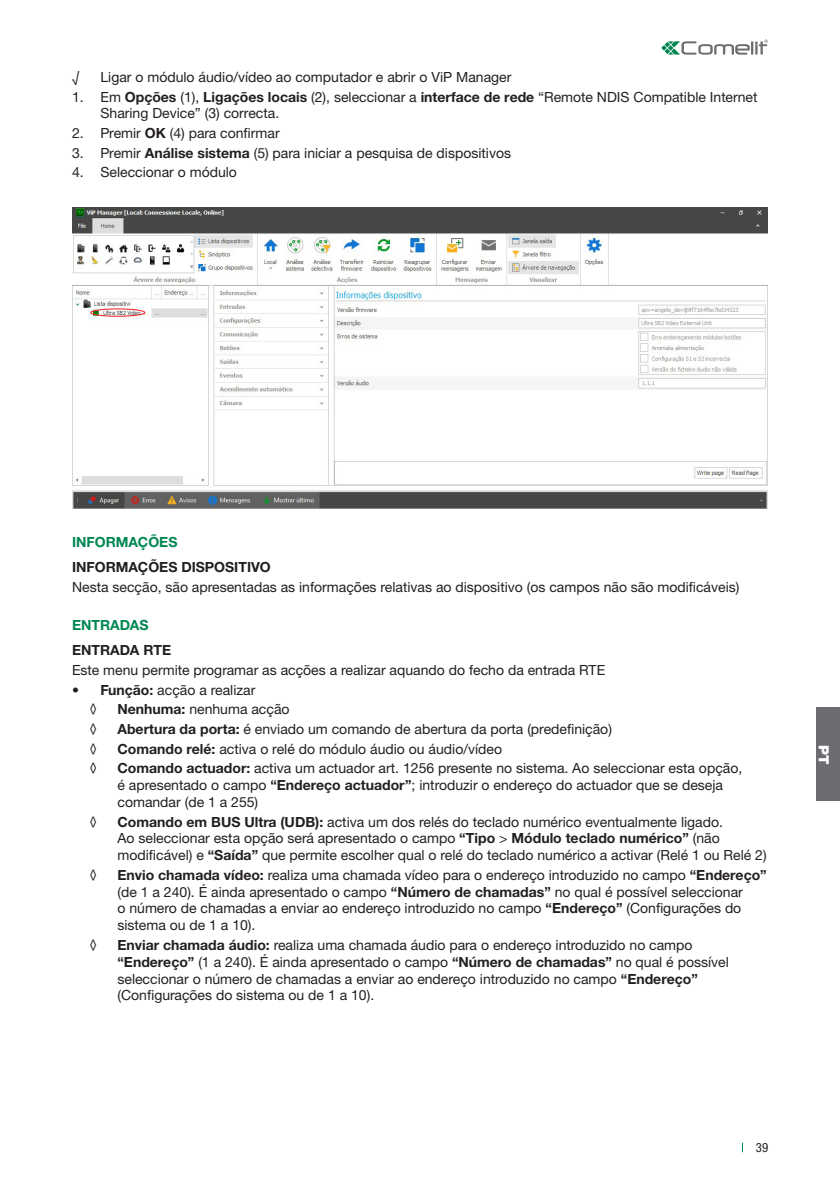
<style>
.page{position:relative;width:840px;height:1191px;background:#fff}
.page>*{position:absolute;margin:0;border:0;box-sizing:border-box;transform-origin:0 0}
.testo_semplice{font:14px/16.8px "Helvetica Neue LTW1 G";color:#231f20}
.testo_semplice-2{font:700 14px "Helvetica Neue LTW1 G";color:#231f20}
.titolo_primo_livello{font:700 14px "Helvetica Neue LTW1 G";color:#008751}
.t1{font:900 14px "Helvetica Neue LTW1 G";color:#fff}
.t2{font:condensed 12.8px "Helvetica Neue LTW1 G";color:#231f20}
.s1{font-weight:700}
</style>
<div class="page">
<div style="left:815px;top:707px;width:24px;height:94px;background:#6c6d70"></div>
<svg style="left:661px;top:39px;width:106px;height:16px"></svg>
<img style="left:72px;top:207px;width:695px;height:301px">
<div style="left:90px;top:308px;width:55px;height:9px;border:1px solid #ee1d23;border-radius:50%"></div>
<p class="testo_semplice" style="left:72px;top:69px;width:9px">√</p>
<p class="testo_semplice" style="left:100px;top:69px;width:412px">Ligar o módulo áudio/vídeo ao computador e abrir o ViP Manager</p>
<p class="testo_semplice" style="left:100px;top:88px;width:658px;text-indent:-28px">1. Em <span class="s1">Opções</span> (1), <span class="s1">Ligações locais</span> (2), seleccionar a <span class="s1">interface de rede</span> “Remote NDIS Compatible Internet<br>Sharing Device” (3) correcta.</p>
<p class="testo_semplice" style="left:72px;top:125px;width:209px">2. Premir <span class="s1">OK</span> (4) para confirmar</p>
<p class="testo_semplice" style="left:72px;top:144px;width:440px">3. Premir <span class="s1">Análise sistema</span> (5) para iniciar a pesquisa de dispositivos</p>
<p class="testo_semplice" style="left:72px;top:164px;width:166px">4. Seleccionar o módulo</p>
<p class="titolo_primo_livello" style="left:72px;top:533px;width:107px">INFORMAÇÕES</p>
<p class="testo_semplice-2" style="left:72px;top:558px;width:200px">INFORMAÇÕES DISPOSITIVO</p>
<p class="testo_semplice" style="left:72px;top:578px;width:668px">Nesta secção, são apresentadas as informações relativas ao dispositivo (os campos não são modificáveis)</p>
<p class="titolo_primo_livello" style="left:72px;top:616px;width:78px">ENTRADAS</p>
<p class="testo_semplice-2" style="left:72px;top:642px;width:100px">ENTRADA RTE</p>
<p class="testo_semplice" style="left:72px;top:661px;width:534px">Este menu permite programar as acções a realizar aquando do fecho da entrada RTE</p>
<p class="testo_semplice" style="left:72px;top:681px;width:185px"><span class="s1">• Função:</span> acção a realizar</p>
<p class="testo_semplice" style="left:89px;top:701px;width:10px">◊</p>
<p class="testo_semplice" style="left:117px;top:701px;width:173px"><span class="s1">Nenhuma:</span> nenhuma acção</p>
<p class="testo_semplice" style="left:89px;top:720px;width:10px">◊</p>
<p class="testo_semplice" style="left:117px;top:720px;width:495px"><span class="s1">Abertura da porta:</span> é enviado um comando de abertura da porta (predefinição)</p>
<p class="testo_semplice" style="left:89px;top:740px;width:10px">◊</p>
<p class="testo_semplice" style="left:117px;top:740px;width:386px"><span class="s1">Comando relé:</span> activa o relé do módulo áudio ou áudio/vídeo</p>
<p class="testo_semplice" style="left:89px;top:760px;width:10px">◊</p>
<p class="testo_semplice" style="left:117px;top:760px;width:626px"><span class="s1">Comando actuador:</span> activa um actuador art. 1256 presente no sistema. Ao seleccionar esta opção, é apresentado o campo <span class="s1">“Endereço actuador”</span>; introduzir o endereço do actuador que se deseja comandar (de 1 a 255)</p>
<p class="testo_semplice" style="left:89px;top:813px;width:10px">◊</p>
<p class="testo_semplice" style="left:117px;top:813px;width:650px"><span class="s1">Comando em BUS Ultra (UDB):</span> activa um dos relés do teclado numérico eventualmente ligado.<br>Ao seleccionar esta opção será apresentado o campo <span class="s1">“Tipo</span> &gt; <span class="s1">Módulo teclado numérico”</span> (não modificável) e <span class="s1">“Saída”</span> que permite escolher qual o relé do teclado numérico a activar (Relé 1 ou Relé 2)</p>
<p class="testo_semplice" style="left:89px;top:866px;width:10px">◊</p>
<p class="testo_semplice" style="left:117px;top:866px;width:650px"><span class="s1">Envio chamada vídeo:</span> realiza uma chamada vídeo para o endereço introduzido no campo <span class="s1">“Endereço” </span>(de 1 a 240). É ainda apresentado o campo <span class="s1">“Número de chamadas”</span> no qual é possível seleccionar<br>o número de chamadas a enviar ao endereço introduzido no campo <span class="s1">“Endereço”</span> (Configurações do sistema ou de 1 a 10).</p>
<p class="testo_semplice" style="left:89px;top:936px;width:10px">◊</p>
<p class="testo_semplice" style="left:117px;top:936px;width:612px"><span class="s1">Enviar chamada áudio:</span> realiza uma chamada áudio para o endereço introduzido no campo <span class="s1">“Endereço”</span> (1 a 240). É ainda apresentado o campo <span class="s1">“Número de chamadas”</span> no qual é possível seleccionar o número de chamadas a enviar ao endereço introduzido no campo <span class="s1">“Endereço” </span>(Configurações do sistema ou de 1 a 10).</p>
<p class="t1" style="left:831px;top:744px;width:21px;rotate:90deg">PT</p>
<p class="t2" style="left:755px;top:1140px;width:14px">39</p>
</div>
